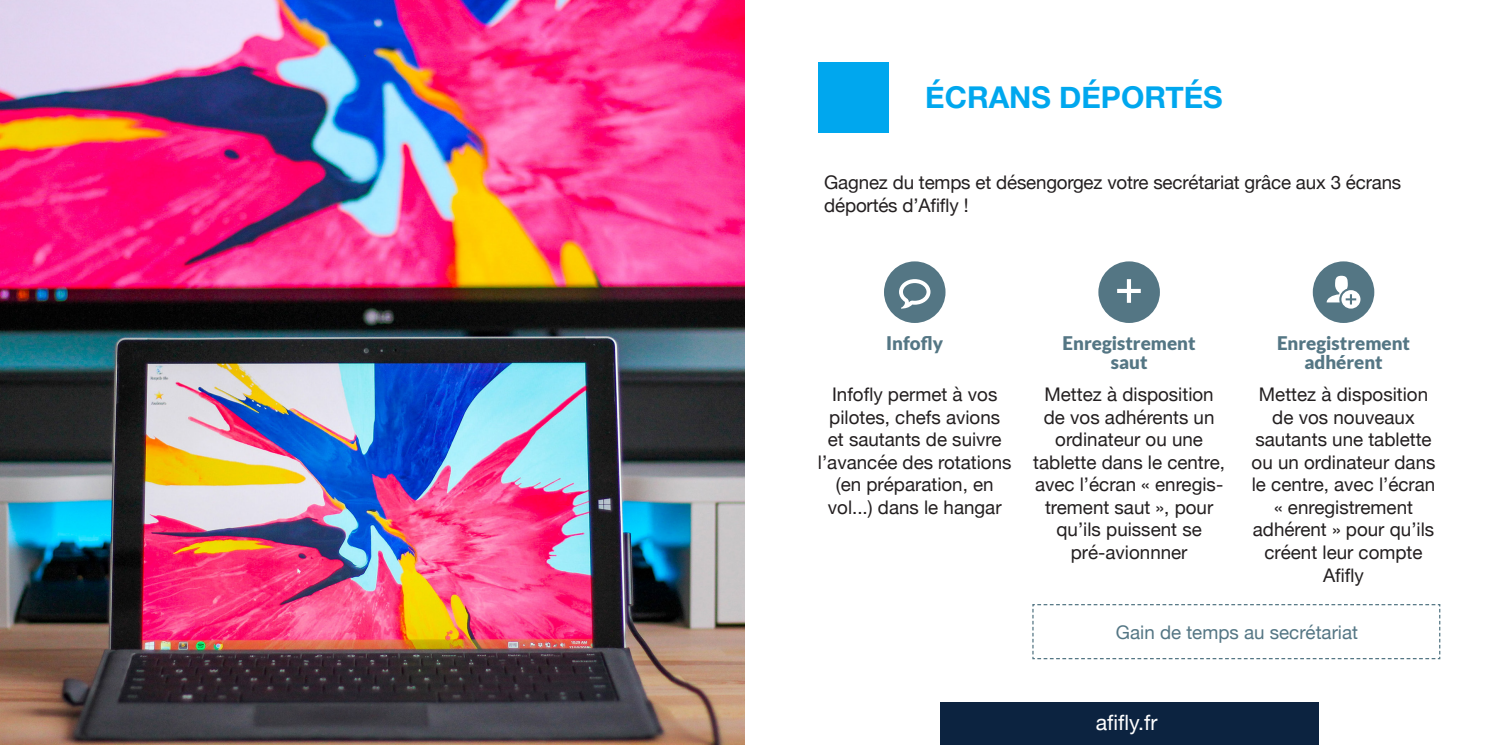
<style>
.page{position:relative;width:1489px;height:745px;background:#fff}
.page>*{position:absolute;margin:0;border:0;box-sizing:border-box;transform-origin:0 0}
.t1{font:50px "Arial";color:#fff}
.t2{font:700 30px "Helvetica Neue";color:#00a7ee}
.t3{font:21.25px "Helvetica Neue";color:#fff}
.t4{font:18.75px/22.5px "Helvetica Neue";color:#231f20;text-align:center}
.t5{font:900 18.75px "Lato";color:#547684}
.t6{font:18.75px "Helvetica Neue";color:#547684}
</style>
<div class="page">
<img style="left:0;top:0;width:744px;height:744px">
<div style="left:818px;top:62px;width:70px;height:71px;background:#00a7ee"></div>
<div style="left:884px;top:261px;width:61px;height:62px;background:#547684;border-radius:50%"></div>
<div style="left:1312px;top:261px;width:62px;height:62px;background:#547684;border-radius:50%"></div>
<div style="left:1098px;top:261px;width:61px;height:62px;background:#547684;border-radius:50%"></div>
<svg style="left:1326px;top:275px;width:34px;height:33px"></svg>
<svg style="left:899px;top:279px;width:31px;height:29px"></svg>
<svg style="left:1032px;top:604px;width:408px;height:55px"></svg>
<div style="left:940px;top:702px;width:377px;height:42px;background:#0c2340"></div>
<p class="t2" style="left:925px;top:73px;width:299px">ÉCRANS DÉPORTÉS</p>
<p class="t4" style="left:824px;top:172px;width:578px;text-align:left">Gagnez du temps et désengorgez votre secrétariat grâce aux 3 écrans déportés d’Afifly !</p>
<p class="t1" style="left:1114px;top:258px;width:31px">+</p>
<p class="t5" style="left:886px;top:332px;width:58px">Infofly</p>
<p class="t5" style="left:1062px;top:332px;width:134px">Enregistrement</p>
<p class="t5" style="left:1110px;top:350px;width:38px">saut</p>
<p class="t5" style="left:1276px;top:332px;width:134px">Enregistrement</p>
<p class="t5" style="left:1304px;top:350px;width:80px">adhérent</p>
<p class="t4" style="left:818px;top:384px;width:195px">Infofly permet à vos pilotes, chefs avions<br>et sautants de suivre l’avancée des rotations (en préparation, en vol...) dans le hangar</p>
<p class="t4" style="left:1043px;top:384px;width:172px">Mettez à disposition de vos adhérents un ordinateur ou une</p>
<p class="t4" style="left:1258px;top:384px;width:171px">Mettez à disposition de vos nouveaux</p>
<p class="t4" style="left:1251px;top:429px;width:185px">sautants une tablette ou un ordinateur dans le centre, avec l’écran « enregistrement</p>
<p class="t4" style="left:1252px;top:519px;width:183px">adhérent » pour qu’ils créent leur compte<br>Afifly</p>
<p class="t6" style="left:1115px;top:618px;width:244px">Gain de temps au secrétariat</p>
<p class="t4" style="left:1033px;top:451px;width:193px">tablette dans le centre, avec l’écran « enregis&shy;trement saut », pour qu’ils puissent se</p>
<p class="t4" style="left:1070px;top:541px;width:118px">pré-avionnner</p>
<p class="t3" style="left:1095px;top:706px;width:63px">afifly.fr</p>
</div>
